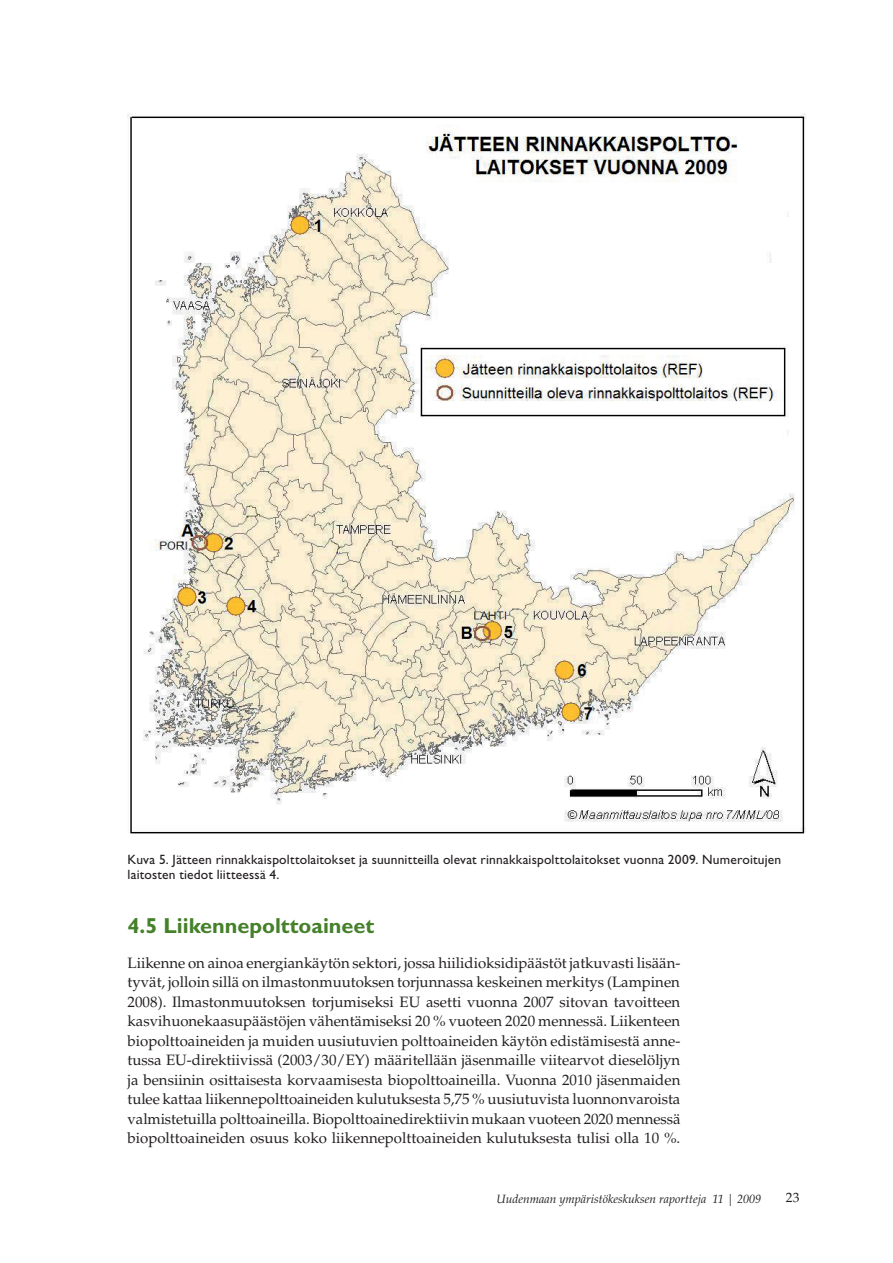
<style>
.page{position:relative;width:893px;height:1263px;background:#fff}
.page>*{position:absolute;margin:0;border:0;box-sizing:border-box;transform-origin:0 0}
.t1{font:700 21.75px "Gill Sans Std";color:#45802a}
.t2{font:15px/19.5px "Palatino LT Std";color:#231f20;text-align:justify}
.t3{font:13.5px/15px "Gill Sans Std";letter-spacing:.015em;color:#231f20}
.t4{font:13.5px "Palatino LT Std";color:#231f20}
.t5{font:italic 12px "Palatino LT Std";color:#231f20}
</style>
<div class="page">
<img style="left:128px;top:113px;width:678px;height:721px">
<p class="t3" style="left:128px;top:852px;width:655px">Kuva 5. Jätteen rinnakkaispolttolaitokset ja suunnitteilla olevat rinnakkaispolttolaitokset vuonna 2009. Numeroitujen laitosten tiedot liitteessä 4.</p>
<h1 class="t1" style="left:128px;top:913px;width:248px">4.5 Liikennepolttoaineet</h1>
<p class="t2" style="left:128px;top:953px;width:554px">Liikenne on ainoa energiankäytön sektori, jossa hiilidioksidipäästöt jatkuvasti lisään&shy;tyvät, jolloin sillä on ilmastonmuutoksen torjunnassa keskeinen merkitys (Lampinen 2008). Ilmastonmuutoksen torjumiseksi EU asetti vuonna 2007 sitovan tavoitteen kasvihuonekaasupäästöjen vähentämiseksi 20 % vuoteen 2020 mennessä. Liikenteen biopolttoaineiden ja muiden uusiutuvien polttoaineiden käytön edistämisestä anne&shy;tussa EU-direktiivissä (2003/30/EY) määritellään jäsenmaille viitearvot dieselöljyn ja bensiinin osittaisesta korvaamisesta biopolttoaineilla. Vuonna 2010 jäsenmaiden tulee kattaa liikennepolttoaineiden kulutuksesta 5,75 % uusiutuvista luonnonvaroista valmistetuilla polttoaineilla. Biopolttoainedirektiivin mukaan vuoteen 2020 mennessä biopolttoaineiden osuus koko liikennepolttoaineiden kulutuksesta tulisi olla 10 %.</p>
<p class="t5" style="left:497px;top:1192px;width:266px">Uudenmaan ympäristökeskuksen raportteja 11 | 2009</p>
<p class="t4" style="left:786px;top:1190px;width:15px">23</p>
</div>
